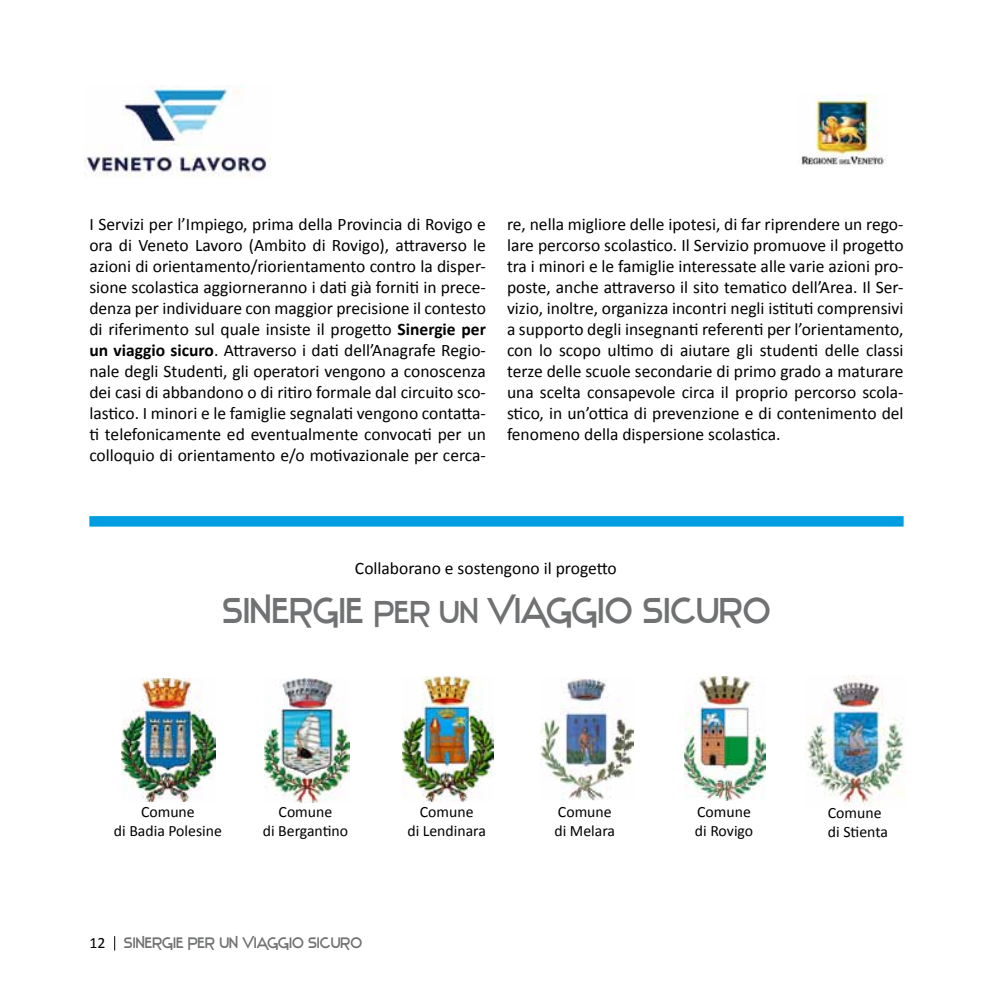
<style>
.page{position:relative;width:993px;height:993px;background:#fff}
.page>*{position:absolute;margin:0;border:0;box-sizing:border-box;transform-origin:0 0}
.t1{font:37.27px "Stentiga";color:#707172}
.t2{font:17.5px/21px "Calibri";color:#000;text-align:justify}
.t3{font:15.75px/18.9px "Calibri";color:#000;text-align:center}
.t4{font:15.75px "Stentiga";color:#707172}
.s1{font-weight:700}
.s2{font-size:32.73px}
.s3{font-family:"Calibri";color:#000}
</style>
<div class="page">
<svg style="left:114px;top:936px;width:1px;height:14px"></svg>
<div style="left:89px;top:516px;width:814px;height:10px;background:#009ee0"></div>
<img style="left:84px;top:86px;width:187px;height:92px">
<img style="left:801px;top:95px;width:85px;height:71px">
<img style="left:122px;top:678px;width:94px;height:123px">
<img style="left:264px;top:678px;width:85px;height:124px">
<img style="left:402px;top:676px;width:91px;height:125px">
<img style="left:540px;top:678px;width:93px;height:121px">
<img style="left:684px;top:676px;width:81px;height:123px">
<img style="left:805px;top:675px;width:99px;height:131px">
<p class="t2" style="left:89px;top:214px;width:398px">I Servizi per l’Impiego, prima della Provincia di Rovigo e ora di Veneto Lavoro (Ambito di Rovigo), attraverso le azioni di orientamento/riorientamento contro la disper&shy;sione scolastica aggiorneranno i dati già forniti in prece&shy;denza per individuare con maggior precisione il contesto di riferimento sul quale insiste il progetto <span class="s1">Sinergie per un viaggio sicuro</span>. Attraverso i dati dell’Anagrafe Regio&shy;nale degli Studenti, gli operatori vengono a conoscenza dei casi di abbandono o di ritiro formale dal circuito sco&shy;lastico. I minori e le famiglie segnalati vengono contatta&shy;ti telefonicamente ed eventualmente convocati per un colloquio di orientamento e/o motivazionale per cerca-</p>
<p class="t2" style="left:507px;top:214px;width:398px">re, nella migliore delle ipotesi, di far riprendere un rego&shy;lare percorso scolastico. Il Servizio promuove il progetto tra i minori e le famiglie interessate alle varie azioni pro&shy;poste, anche attraverso il sito tematico dell’Area. Il Ser&shy;vizio, inoltre, organizza incontri negli istituti comprensivi a supporto degli insegnanti referenti per l’orientamento, con lo scopo ultimo di aiutare gli studenti delle classi terze delle scuole secondarie di primo grado a maturare una scelta consapevole circa il proprio percorso scola&shy;stico, in un’ottica di prevenzione e di contenimento del fenomeno della dispersione scolastica.</p>
<p class="t2" style="left:355px;top:557px;width:263px">Collaborano e sostengono il progetto</p>
<h1 class="t1" style="left:222px;top:589px;width:549px">SINERGIE <span class="s2">PER UN</span> VIAGGIO SICURO</h1>
<p class="t3" style="left:114px;top:802px;width:109px">Comune<br>di Badia Polesine</p>
<p class="t3" style="left:263px;top:802px;width:87px">Comune<br>di Bergantino</p>
<p class="t3" style="left:407px;top:802px;width:80px">Comune<br>di Lendinara</p>
<p class="t3" style="left:554px;top:802px;width:62px;text-align:left">Comune di Melara</p>
<p class="t3" style="left:694px;top:802px;width:60px;text-align:left">Comune di Rovigo</p>
<p class="t3" style="left:827px;top:802px;width:62px;text-align:left">Comune di Stienta</p>
<p class="t4" style="left:89px;top:934px;width:274px"><span class="s3">12</span> SINERGIE PER UN VIAGGIO SICURO</p>
</div>
